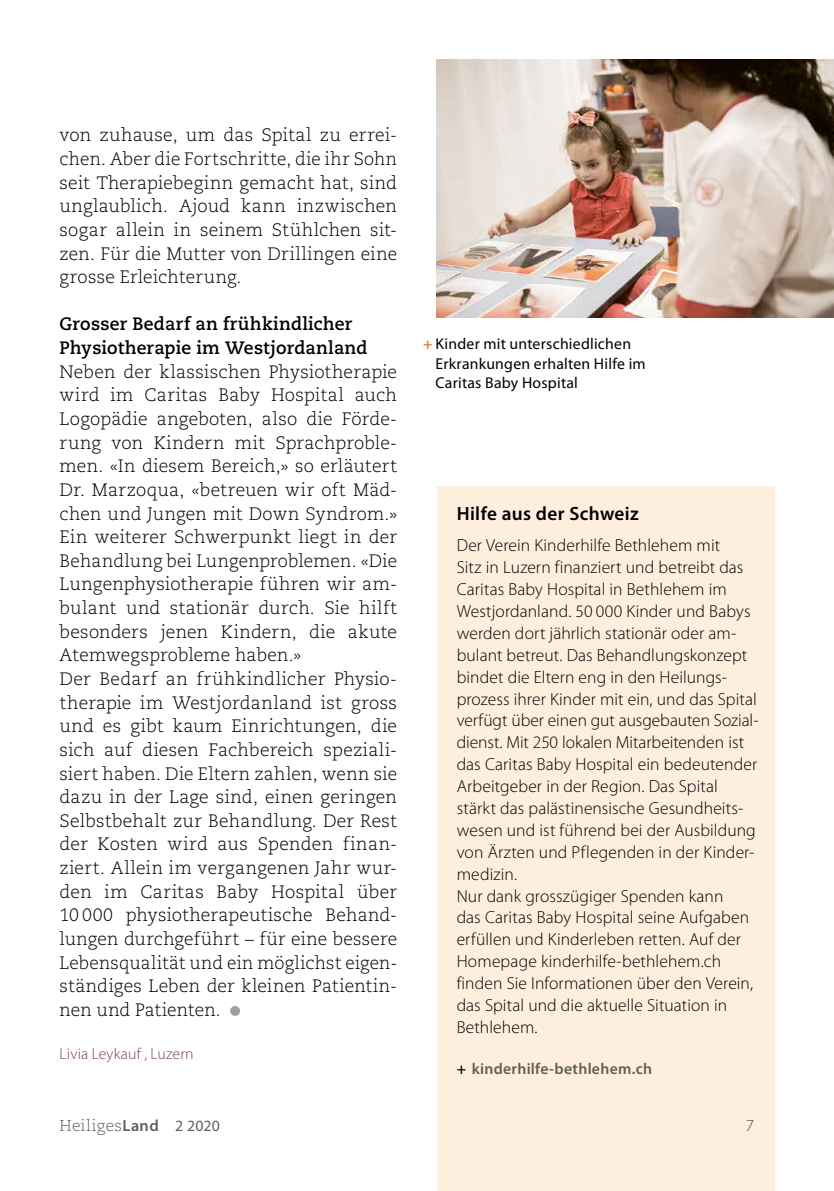
<style>
.page{position:relative;width:834px;height:1191px;background:#fff}
.page>*{position:absolute;margin:0;border:0;box-sizing:border-box;transform-origin:0 0}
.t1{font:600 19.25px "Myriad Pro";letter-spacing:.02em;color:#000}
.t2{font:300 17.85px/23.6px "Caecilia";letter-spacing:.015em;color:#000;text-align:justify}
.t3{font:700 17.85px/23.6px "Caecilia";letter-spacing:.01em;color:#000}
.t4{font:300 17.5px/21.9px "Myriad Pro";letter-spacing:.005em;color:#000}
.t5{font:15.75px/19.2px "Myriad Pro";letter-spacing:.015em;color:#000}
.t6{font:600 15.75px "Myriad Pro";letter-spacing:.015em;color:#625f57}
.t7{font:300 15.75px "Myriad Pro";letter-spacing:.01em;color:#794640}
.t8{font:300 15.75px "Caecilia";letter-spacing:.03em;color:#625f57}
.s1{font-weight:600;color:#ee7326}
.s2{color:#000}
.s3{font-family:"Myriad Pro";font-weight:600;font-size:16.1px}
.s4{font-family:"Myriad Pro";font-weight:400}
</style>
<div class="page">
<div style="left:230px;top:1006px;width:10px;height:10px;background:#9e9e9b;border-radius:50%"></div>
<img style="left:437px;top:60px;width:396px;height:257px">
<div style="left:437px;top:486px;width:337px;height:705px;background:#feeedd"></div>
<p class="t2" style="left:60px;top:124px;width:339px">von zuhause, um das Spital zu errei&shy;chen. Aber die Fortschritte, die ihr Sohn seit Therapiebeginn gemacht hat, sind unglaublich. Ajoud kann inzwischen sogar allein in seinem Stühlchen sit&shy;zen. Für die Mutter von Drillingen eine grosse Erleichterung.</p>
<p class="t3" style="left:60px;top:313px;width:309px">Grosser Bedarf an frühkindlicher<br>Physiotherapie im Westjordanland</p>
<p class="t2" style="left:60px;top:360px;width:339px;text-align:left">Neben der klassischen Physiotherapie wird im Caritas Baby Hospital auch Logopädie angeboten, also die Förde&shy;rung von Kindern mit Sprachproble&shy;men. «In diesem Bereich,» so erläutert Dr. Marzoqua, «betreuen wir oft Mäd&shy;chen und Jungen mit Down Syndrom.» Ein weiterer Schwerpunkt liegt in der Behandlung bei Lungenproblemen. «Die Lungenphysiotherapie führen wir am&shy;bulant und stationär durch. Sie hilft besonders jenen Kindern, die akute Atemwegsprobleme haben.»<br>Der Bedarf an frühkindlicher Physio&shy;therapie im Westjordanland ist gross und es gibt kaum Einrichtungen, die sich auf diesen Fachbereich speziali&shy;siert haben. Die Eltern zahlen, wenn sie dazu in der Lage sind, einen geringen Selbstbehalt zur Behandlung. Der Rest der Kosten wird aus Spenden finan&shy;ziert. Allein im vergangenen Jahr wur&shy;den im Caritas Baby Hospital über 10 000 physiotherapeutische Behand&shy;lungen durchgeführt – für eine bessere Lebensqualität und ein möglichst eigen&shy;ständiges Leben der kleinen Patientin&shy;nen und Patienten.</p>
<p class="t7" style="left:60px;top:1044px;width:136px">Livia Leykauf , Luzern</p>
<p class="t5" style="left:435px;top:334px;width:212px;text-indent:-12px"><span class="s1">+</span> Kinder mit unterschiedlichen<br>Erkrankungen erhalten Hilfe im<br>Caritas Baby Hospital</p>
<p class="t1" style="left:456px;top:501px;width:184px">Hilfe aus der Schweiz</p>
<p class="t4" style="left:456px;top:535px;width:303px">Der Verein Kinderhilfe Bethlehem mit<br>Sitz in Luzern finanziert und betreibt das Caritas Baby Hospital in Bethlehem im Westjordanland. 50 000 Kinder und Babys werden dort jährlich stationär oder am&shy;bulant betreut. Das Behandlungskonzept bindet die Eltern eng in den Heilungs&shy;prozess ihrer Kinder mit ein, und das Spital verfügt über einen gut ausgebauten Sozial&shy;dienst. Mit 250 lokalen Mitarbeitenden ist das Caritas Baby Hospital ein bedeutender Arbeitgeber in der Region. Das Spital stärkt das palästinensische Gesundheits&shy;wesen und ist führend bei der Ausbildung von Ärzten und Pflegenden in der Kinder&shy;medizin.<br>Nur dank grosszügiger Spenden kann<br>das Caritas Baby Hospital seine Aufgaben erfüllen und Kinderleben retten. Auf der Homepage kinderhilfe-bethlehem.ch finden Sie Informationen über den Verein, das Spital und die aktuelle Situation in Bethlehem.</p>
<p class="t6" style="left:456px;top:1058px;width:197px"><span class="s2">+</span> kinderhilfe-bethlehem.ch</p>
<p class="t8" style="left:60px;top:1117px;width:162px">Heiliges<span class="s3">Land</span> <span class="s4">2 2020</span></p>
<p class="t8" style="left:745px;top:1117px;width:10px">7</p>
</div>
